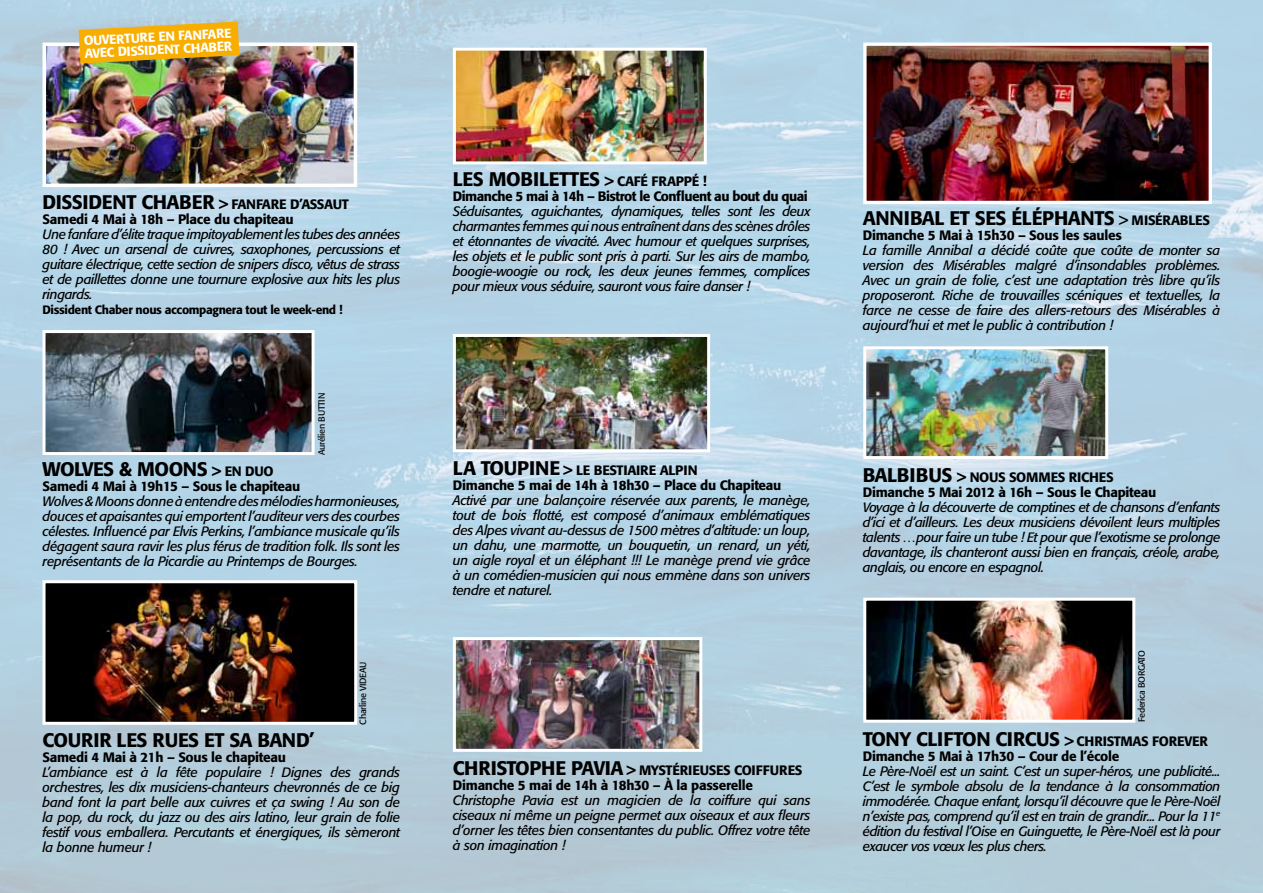
<style>
.page{position:relative;width:1263px;height:893px;background:#fff}
.page>*{position:absolute;margin:0;border:0;box-sizing:border-box;transform-origin:0 0}
.t1{font:500 19.5px "Formata";letter-spacing:-.02em;color:#000}
.t2{font:italic 13.5px/15px "Formata";letter-spacing:-.02em;color:#000;text-align:justify}
.t3{font:500 13.5px/15px "Formata";letter-spacing:-.02em;color:#000}
.t4{font:500 13.5px "Formata";letter-spacing:-.04em;color:#000}
.t5{font:500 12.9px/12.9px "Formata";color:#fff}
.t6{font:500 12px "Formata";letter-spacing:-.03em;color:#000}
.t7{font:9px "Formata";letter-spacing:-.03em;color:#000}
.s1{font-weight:700;font-size:13.5px}
.s2{font-size:13.5px}
.s3{font-size:19.5px}
.s4{font-weight:700}
</style>
<div class="page">
<img style="left:457px;top:338px;width:249px;height:110px">
<div style="left:453px;top:334px;width:257px;height:118px;border:3px solid #fff"></div>
<img style="left:47px;top:584px;width:306px;height:137px">
<div style="left:43px;top:580px;width:314px;height:145px;border:3px solid #fff"></div>
<img style="left:867px;top:47px;width:341px;height:153px">
<div style="left:863px;top:43px;width:349px;height:161px;border:3px solid #fff"></div>
<img style="left:48px;top:48px;width:304px;height:134px">
<div style="left:43px;top:43px;width:314px;height:144px;border:4px solid #fff"></div>
<img style="left:457px;top:52px;width:246px;height:108px">
<div style="left:453px;top:48px;width:254px;height:116px;border:3px solid #fff"></div>
<img style="left:47px;top:334px;width:264px;height:117px">
<div style="left:43px;top:330px;width:272px;height:125px;border:3px solid #fff"></div>
<img style="left:867px;top:602px;width:264px;height:117px">
<div style="left:863px;top:598px;width:272px;height:125px;border:3px solid #fff"></div>
<img style="left:457px;top:641px;width:241px;height:107px">
<div style="left:453px;top:637px;width:249px;height:115px;border:3px solid #fff"></div>
<img style="left:867px;top:350px;width:237px;height:105px">
<div style="left:863px;top:346px;width:245px;height:113px;border:3px solid #fff"></div>
<img style="left:79px;top:22px;width:160px;height:42px">
<p class="t5" style="left:84px;top:34px;width:149px;rotate:-3deg">Ouverture en fanfare avec Diss ident Chaber</p>
<h1 class="t1" style="left:43px;top:190px;width:308px">Dissident Chaber <span class="s1">&gt;</span> <span class="s2">fanfare d’Assaut</span></h1>
<p class="t3" style="left:43px;top:212px;width:252px">Samedi 4 Mai à 18h – Place du chapiteau</p>
<p class="t2" style="left:43px;top:227px;width:359px">Une fanfare d’élite traque impitoyablement les tubes des années 80 ! Avec un arsenal de cuivres, saxophones, percussions et guitare électrique, cette section de snipers disco, vêtus de strass et de paillettes donne une tournure explosive aux hits les plus ringards.</p>
<p class="t6" style="left:43px;top:302px;width:301px">Dissident Chaber nous accompagnera tout le week-end !</p>
<p class="t7" style="left:316px;top:455px;width:64px;rotate:-90deg">Aurélien Butti n</p>
<h1 class="t1" style="left:43px;top:457px;width:233px">Wolves &amp; Moons <span class="s1">&gt;</span> <span class="s2">en duo</span></h1>
<p class="t3" style="left:43px;top:479px;width:259px">Samedi 4 Mai à 19h15 – Sous le chapiteau</p>
<p class="t2" style="left:43px;top:494px;width:359px">Wolves &amp; Moons donne à entendre des mélodies harmonieuses, douces et apaisantes qui emportent l’auditeur vers des courbes célestes. Influencé par Elvis Perkins, l’ambiance musicale qu’ils dégagent saura ravir les plus férus de tradition folk. Ils sont les représentants de la Picardie au Printemps de Bourges.</p>
<h1 class="t1" style="left:453px;top:167px;width:255px">Les mobilettes <span class="s1">&gt;</span> <span class="s2">Café frappé !</span></h1>
<p class="t4" style="left:453px;top:188px;width:356px">Dimanche 5 mai à 14h – Bistrot le Confluent au bout du quai</p>
<p class="t2" style="left:453px;top:204px;width:359px">Séduisantes, aguichantes, dynamiques, telles sont les deux charmantes femmes qui nous entraînent dans des scènes drôles et étonnantes de vivacité. Avec humour et quelques surprises, les objets et le public sont pris à parti. Sur les airs de mambo, boogie-woogie ou rock, les deux jeunes femmes, complices pour mieux vous séduire, sauront vous faire danser !</p>
<h1 class="t1" style="left:863px;top:206px;width:348px">Annibal et ses éléphants <span class="s2">&gt; Misérables</span></h1>
<p class="t3" style="left:863px;top:228px;width:261px">Dimanche 5 Mai à 15h30 – Sous les saules</p>
<p class="t2" style="left:863px;top:243px;width:359px">La famille Annibal a décidé coûte que coûte de monter sa version des Misérables malgré d’insondables problèmes.<br>Avec un grain de folie, c’est une adaptation très libre qu’ils proposeront. Riche de trouvailles scéniques et textuelles, la farce ne cesse de faire des allers-retours des Misérables à aujourd’hui et met le public à contribution !</p>
<p class="t3" style="left:453px;top:462px;width:330px"><span class="s3">La Toupine</span> <span class="s4">&gt;</span> Le bestiaire alpin<br>Dimanche 5 mai de 14h à 18h30 – Place du Chapiteau</p>
<p class="t2" style="left:453px;top:492px;width:359px">Activé par une balançoire réservée aux parents, le manège, tout de bois flotté, est composé d’animaux emblématiques des Alpes vivant au-dessus de 1500 mètres d’altitude: un loup, un dahu, une marmotte, un bouquetin, un renard, un yéti, un aigle royal et un éléphant !!! Le manège prend vie grâce à un comédien-musicien qui nous emmène dans son univers tendre et naturel.</p>
<p class="t3" style="left:863px;top:469px;width:295px"><span class="s3">Balbibus</span> <span class="s4">&gt;</span> Nous sommes riches<br>Dimanche 5 Mai 2012 à 16h – Sous le Chapiteau</p>
<p class="t2" style="left:863px;top:500px;width:359px">Voyage à la découverte de comptines et de chansons d’enfants d’ici et d’ailleurs. Les deux musiciens dévoilent leurs multiples talents …pour faire un tube ! Et pour que l’exotisme se prolonge davantage, ils chanteront aussi bien en français, créole, arabe, anglais, ou encore en espagnol.</p>
<p class="t7" style="left:357px;top:725px;width:64px;rotate:-90deg">Charline VIDEAU</p>
<p class="t7" style="left:1136px;top:722px;width:73px;rotate:-90deg">Federica Borgato</p>
<h1 class="t1" style="left:43px;top:728px;width:273px">Courir les rues et sa band’</h1>
<p class="t3" style="left:43px;top:749px;width:245px">Samedi 4 Mai à 21h – Sous le chapiteau</p>
<p class="t2" style="left:43px;top:765px;width:359px">L’ambiance est à la fête populaire ! Dignes des grands orchestres, les dix musiciens-chanteurs chevronnés de ce big band font la part belle aux cuivres et ça swing ! Au son de la pop, du rock, du jazz ou des airs latino, leur grain de folie festif vous emballera. Percutants et énergiques, ils sèmeront la bonne humeur !</p>
<p class="t3" style="left:453px;top:762px;width:350px"><span class="s3">Christophe Pavia</span> <span class="s4">&gt;</span> Mystérieuses coiffures<br>Dimanche 5 mai de 14h à 18h30 – À la passerelle</p>
<p class="t2" style="left:453px;top:793px;width:359px">Christophe Pavia est un magicien de la coiffure qui sans ciseaux ni même un peigne permet aux oiseaux et aux fleurs d’orner les têtes bien consentantes du public. Offrez votre tête à son imagination !</p>
<h1 class="t1" style="left:863px;top:727px;width:347px">Tony clifton circus <span class="s1">&gt;</span> <span class="s2">Christmas forever</span></h1>
<p class="t3" style="left:863px;top:748px;width:258px">Dimanche 5 Mai à 17h30 – Cour de l’école</p>
<p class="t2" style="left:863px;top:763px;width:359px">Le Père-Noël est un saint. C’est un super-héros, une publicité...<br>C’est le symbole absolu de la tendance à la consommation immodérée. Chaque enfant, lorsqu’il découvre que le Père-Noël n’existe pas, comprend qu’il est en train de grandir... Pour la 11<sup>e </sup>édition du festival l’Oise en Guinguette, le Père-Noël est là pour exaucer vos vœux les plus chers.</p>
</div>
